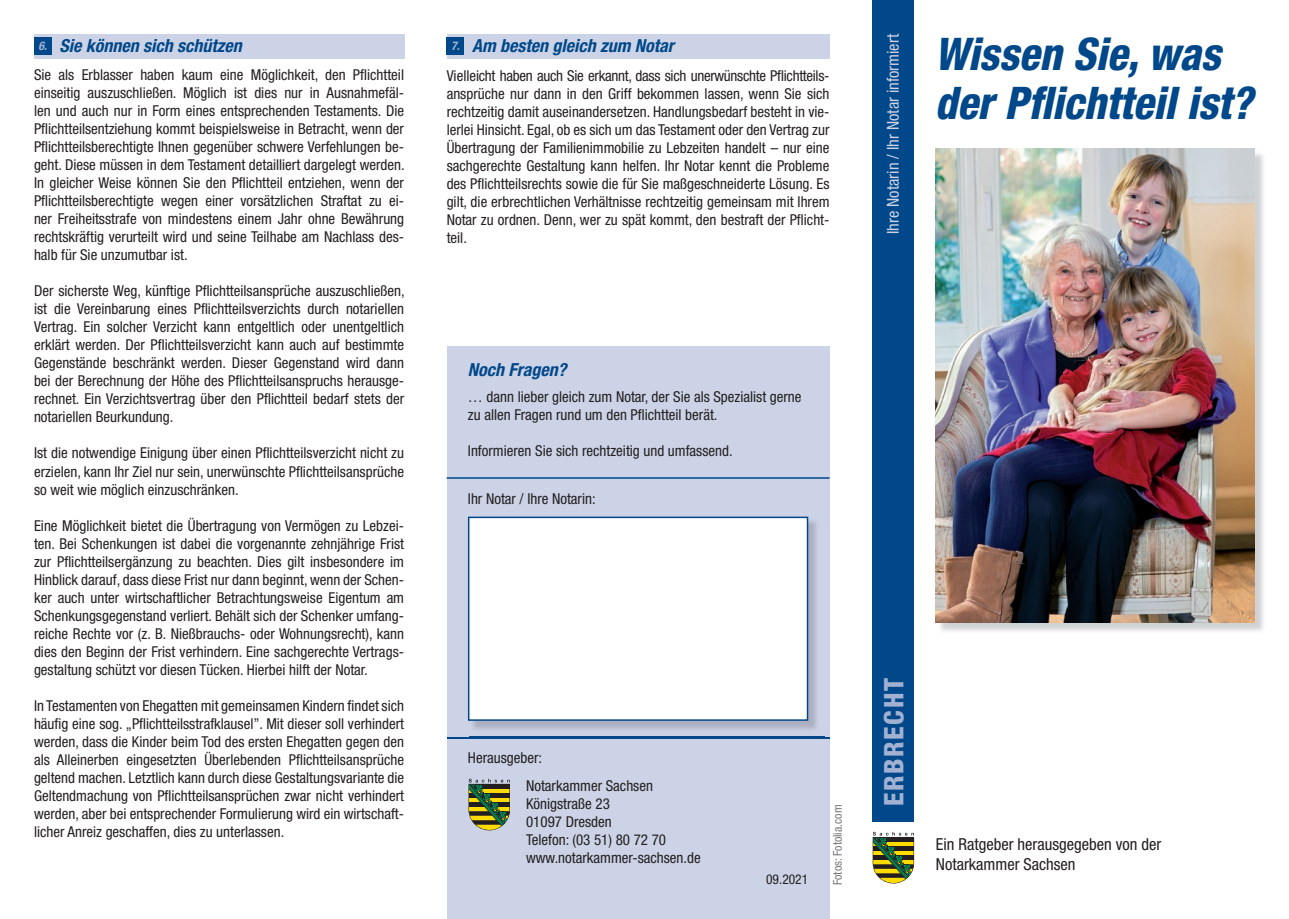
<style>
.page{position:relative;width:1289px;height:919px;background:#fff}
.page>*{position:absolute;margin:0;border:0;box-sizing:border-box;transform-origin:0 0}
.t1{font:italic 800 condensed 45px/48px "Helvetica Neue";color:#00488a;scale:.95 1}
.t2{font:800 condensed 27px "Helvetica Neue";letter-spacing:.06em;color:#a2b0d2}
.t3{font:italic 700 condensed 18px "Helvetica Neue";color:#00488a}
.t4{font:condensed 16.5px/19.8px "Helvetica Neue";color:#231f20}
.t5{font:condensed 16.5px "Helvetica Neue";color:#ccd3e6}
.t6{font:condensed 15px/18px "Helvetica Neue";color:#231f20;text-align:justify}
.t7{font:condensed 13.5px "Helvetica Neue";color:#231f20}
.t8{font:condensed 12px "Helvetica Neue";color:#76787b}
.t9{font:italic 700 condensed 12px "Helvetica Neue";color:#a2b0d2}
.s1{font-size:12px;color:#a2b0d2}
</style>
<div class="page">
<svg style="left:872px;top:831px;width:42px;height:52px"></svg>
<div style="left:872px;top:0;width:41px;height:821px;background:#00488a"></div>
<div style="left:446px;top:34px;width:383px;height:24px;background:#ccd3e6"></div>
<div style="left:446px;top:347px;width:383px;height:571px;background:#ccd3e6"></div>
<hr style="left:446px;top:736px;width:383px;height:2px;background:#00488a">
<svg style="left:468px;top:778px;width:42px;height:53px;background:#787f46"></svg>
<hr style="left:446px;top:477px;width:383px;height:1px;background:#00488a">
<img style="left:469px;top:518px;width:348px;height:212px">
<div style="left:468px;top:516px;width:340px;height:204px;background:#fff;border:2px solid #00488a"></div>
<div style="left:446px;top:38px;width:17px;height:17px;background:#00488a"></div>
<div style="left:34px;top:34px;width:370px;height:24px;background:#ccd3e6"></div>
<div style="left:34px;top:38px;width:17px;height:17px;background:#00488a"></div>
<img style="left:937px;top:151px;width:326px;height:480px">
<img style="left:935px;top:149px;width:319px;height:473px">
<p class="t3" style="left:38px;top:35px;width:205px"><span class="s1">6.</span> Sie können sich schützen</p>
<p class="t9" style="left:451px;top:39px;width:10px">7.</p>
<p class="t3" style="left:472px;top:35px;width:203px">Am besten gleich zum Notar</p>
<p class="t6" style="left:446px;top:67px;width:384px">Vielleicht haben auch Sie erkannt, dass sich unerwünschte Pflichtteils&shy;ansprüche nur dann in den Griff bekommen lassen, wenn Sie sich rechtzeitig damit auseinandersetzen. Handlungsbedarf besteht in vie&shy;lerlei Hinsicht. Egal, ob es sich um das Testament oder den Vertrag zur Übertragung der Familienimmobilie zu Lebzeiten handelt – nur eine sachgerechte Gestaltung kann helfen. Ihr Notar kennt die Probleme des Pflichtteilsrechts sowie die für Sie maßgeschneiderte Lösung. Es gilt, die erbrechtlichen Verhältnisse rechtzeitig gemeinsam mit Ihrem Notar zu ordnen. Denn, wer zu spät kommt, den bestraft der Pflicht&shy;teil.</p>
<p class="t6" style="left:34px;top:66px;width:372px">Sie als Erblasser haben kaum eine Möglichkeit, den Pflichtteil einseitig auszuschließen. Möglich ist dies nur in Ausnahmefäl&shy;len und auch nur in Form eines entsprechenden Testaments. Die Pflichtteilsentziehung kommt beispielsweise in Betracht, wenn der Pflichtteilsberechtigte Ihnen gegenüber schwere Verfehlungen be&shy;geht. Diese müssen in dem Testament detailliert dargelegt werden.<br>In gleicher Weise können Sie den Pflichtteil entziehen, wenn der Pflichtteilsberechtigte wegen einer vorsätzlichen Straftat zu ei&shy;ner Freiheitsstrafe von mindestens einem Jahr ohne Bewährung rechtskräftig verurteilt wird und seine Teilhabe am Nachlass des&shy;halb für Sie unzumutbar ist.</p>
<p class="t6" style="left:34px;top:282px;width:372px">Der sicherste Weg, künftige Pflichtteilsansprüche auszuschließen, ist die Vereinbarung eines Pflichtteilsverzichts durch notariellen Vertrag. Ein solcher Verzicht kann entgeltlich oder unentgeltlich erklärt werden. Der Pflichtteilsverzicht kann auch auf bestimmte Gegenstände beschränkt werden. Dieser Gegenstand wird dann bei der Berechnung der Höhe des Pflichtteilsanspruchs herausge&shy;rechnet. Ein Verzichtsvertrag über den Pflichtteil bedarf stets der notariellen Beurkundung.</p>
<p class="t6" style="left:34px;top:444px;width:371px">Ist die notwendige Einigung über einen Pflichtteilsverzicht nicht zu erzielen, kann Ihr Ziel nur sein, unerwünschte Pflichtteilsansprüche so weit wie möglich einzuschränken.</p>
<p class="t6" style="left:34px;top:516px;width:371px">Eine Möglichkeit bietet die Übertragung von Vermögen zu Lebzei&shy;ten. Bei Schenkungen ist dabei die vorgenannte zehnjährige Frist zur Pflichtteilsergänzung zu beachten. Dies gilt insbesondere im Hinblick darauf, dass diese Frist nur dann beginnt, wenn der Schen&shy;ker auch unter wirtschaftlicher Betrachtungsweise Eigentum am Schenkungsgegenstand verliert. Behält sich der Schenker umfang&shy;reiche Rechte vor (z. B. Nießbrauchs- oder Wohnungsrecht), kann dies den Beginn der Frist verhindern. Eine sachgerechte Vertrags&shy;gestaltung schützt vor diesen Tücken. Hierbei hilft der Notar.</p>
<p class="t6" style="left:34px;top:696px;width:371px">In Testamenten von Ehegatten mit gemeinsamen Kindern findet sich häufig eine sog. „Pflichtteilsstrafklausel”. Mit dieser soll verhindert werden, dass die Kinder beim Tod des ersten Ehegatten gegen den als Alleinerben eingesetzten Überlebenden Pflichtteilsansprüche geltend machen. Letztlich kann durch diese Gestaltungsvariante die Geltendmachung von Pflichtteilsansprüchen zwar nicht verhindert werden, aber bei entsprechender Formulierung wird ein wirtschaft&shy;licher Anreiz geschaffen, dies zu unterlassen.</p>
<p class="t3" style="left:468px;top:358px;width:100px">Noch Fragen?</p>
<p class="t6" style="left:468px;top:388px;width:335px">… dann lieber gleich zum Notar, der Sie als Spezialist gerne zu allen Fragen rund um den Pflichtteil berät.</p>
<p class="t6" style="left:468px;top:442px;width:266px">Informieren Sie sich rechtzeitig und umfassend.</p>
<p class="t6" style="left:468px;top:489px;width:129px">Ihr Notar / Ihre Notarin:</p>
<p class="t6" style="left:468px;top:748px;width:76px">Herausgeber:</p>
<p class="t6" style="left:526px;top:776px;width:176px;text-align:left">Notarkammer Sachsen<br>Königstraße 23<br>01097 Dresden<br>Telefon: (03 51) 80 72 70 www.notarkammer-sachsen.de</p>
<p class="t8" style="left:830px;top:884px;width:82px;rotate:-90deg">Fotos: Fotolia.com</p>
<p class="t7" style="left:766px;top:871px;width:44px">09.2021</p>
<p class="t5" style="left:883px;top:234px;width:201px;rotate:-90deg">Ihre Notarin / Ihr Notar informiert</p>
<h1 class="t1" style="left:934px;top:30px;width:336px">Wissen Sie, was der Pflichtteil ist?</h1>
<h2 class="t2" style="left:877px;top:806px;width:129px;rotate:-90deg">ERBRECHT</h2>
<p class="t4" style="left:935px;top:834px;width:227px">Ein Ratgeber herausgegeben von der<br>Notarkammer Sachsen</p>
</div>
